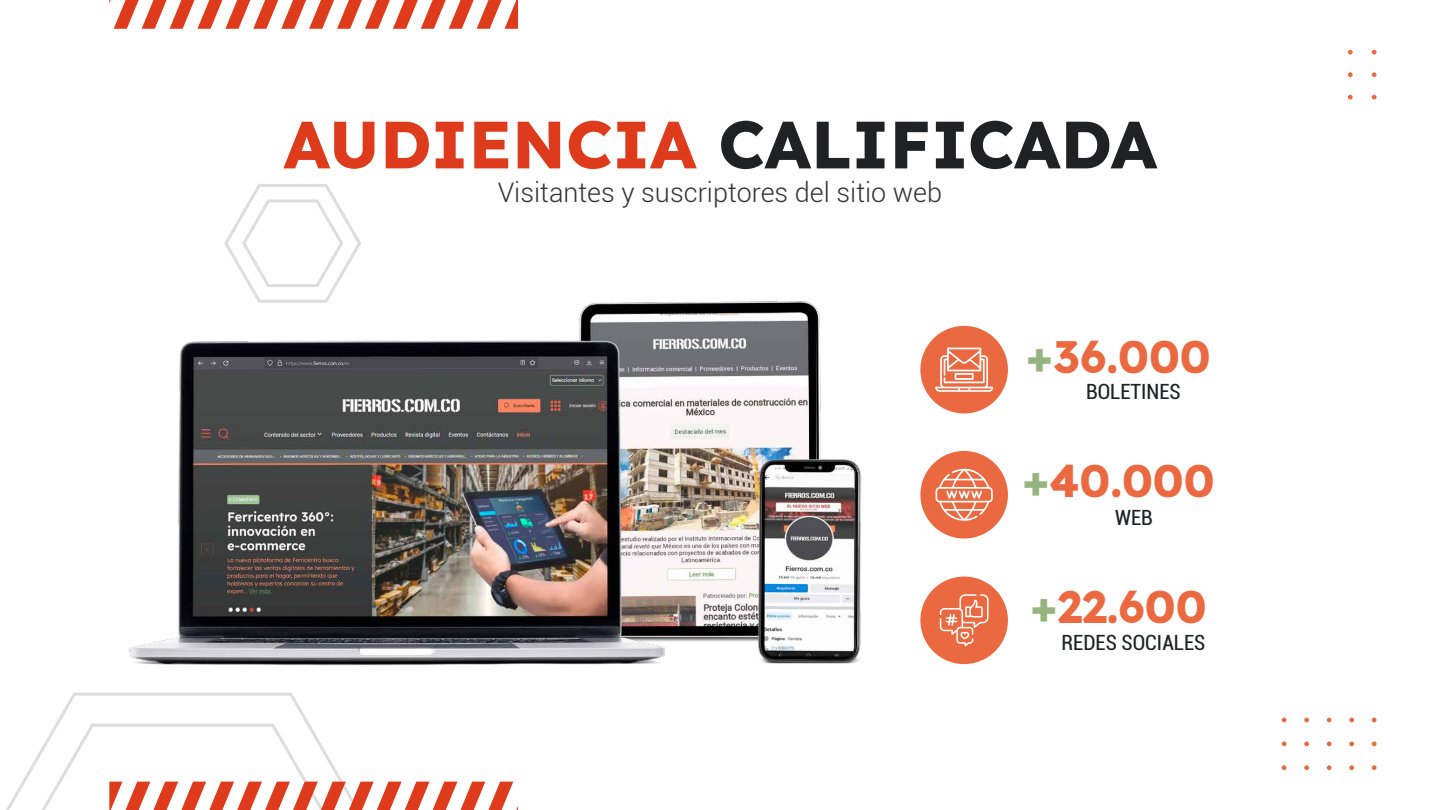
<style>
.page{position:relative;width:1440px;height:810px;background:#fff}
.page>*{position:absolute;margin:0;border:0;box-sizing:border-box;transform-origin:0 0}
.t1{font:700 66.75px "Lexend";color:#1f2122}
.t2{font:700 45px "Lexend";color:#eb6940}
.t3{font:300 27px "Roboto";color:#333}
.t4{font:condensed 21px "Roboto";color:#1f2122}
.s1{color:#de3b1c}
.s2{color:#96b480}
</style>
<div class="page">
<svg style="left:6px;top:693px;width:395px;height:117px"></svg>
<svg style="left:1348px;top:50px;width:5px;height:5px"></svg>
<svg style="left:1348px;top:72px;width:5px;height:5px"></svg>
<svg style="left:1348px;top:95px;width:5px;height:5px"></svg>
<svg style="left:1372px;top:50px;width:5px;height:5px"></svg>
<svg style="left:1372px;top:72px;width:5px;height:5px"></svg>
<svg style="left:1372px;top:95px;width:5px;height:5px"></svg>
<svg style="left:1372px;top:718px;width:5px;height:4px"></svg>
<svg style="left:1349px;top:718px;width:5px;height:4px"></svg>
<svg style="left:1327px;top:718px;width:5px;height:4px"></svg>
<svg style="left:1304px;top:718px;width:5px;height:4px"></svg>
<svg style="left:1282px;top:718px;width:5px;height:4px"></svg>
<svg style="left:1372px;top:741px;width:5px;height:5px"></svg>
<svg style="left:1349px;top:741px;width:5px;height:5px"></svg>
<svg style="left:1327px;top:741px;width:5px;height:5px"></svg>
<svg style="left:1304px;top:741px;width:5px;height:5px"></svg>
<svg style="left:1282px;top:741px;width:5px;height:5px"></svg>
<svg style="left:1372px;top:765px;width:5px;height:5px"></svg>
<svg style="left:1349px;top:765px;width:5px;height:5px"></svg>
<svg style="left:1327px;top:765px;width:5px;height:5px"></svg>
<svg style="left:1304px;top:765px;width:5px;height:5px"></svg>
<svg style="left:1282px;top:765px;width:5px;height:5px"></svg>
<svg style="left:109px;top:0;width:409px;height:29px"></svg>
<svg style="left:109px;top:782px;width:409px;height:28px"></svg>
<div style="left:920px;top:577px;width:88px;height:87px;background:#eb6940;border-radius:50%"></div>
<svg style="left:940px;top:594px;width:49px;height:52px"></svg>
<div style="left:920px;top:326px;width:88px;height:87px;background:#eb6940;border-radius:50%"></div>
<svg style="left:935px;top:348px;width:58px;height:44px"></svg>
<div style="left:920px;top:451px;width:88px;height:88px;background:#eb6940;border-radius:50%"></div>
<svg style="left:936px;top:468px;width:57px;height:53px"></svg>
<img style="left:97px;top:184px;width:834px;height:594px">
<h1 class="t1" style="left:284px;top:91px;width:875px"><span class="s1">AUDIENCIA</span> CALIFICADA</h1>
<p class="t3" style="left:498px;top:174px;width:446px">Visitantes y suscriptores del sitio web</p>
<h2 class="t2" style="left:1026px;top:320px;width:186px"><span class="s2">+</span>36.000</h2>
<p class="t4" style="left:1086px;top:377px;width:96px">BOLETINES</p>
<h2 class="t2" style="left:1022px;top:445px;width:194px"><span class="s2">+</span>40.000</h2>
<p class="t4" style="left:1115px;top:503px;width:39px">WEB</p>
<h2 class="t2" style="left:1031px;top:571px;width:177px"><span class="s2">+</span>22.600</h2>
<p class="t4" style="left:1062px;top:628px;width:145px">REDES SOCIALES</p>
</div>
